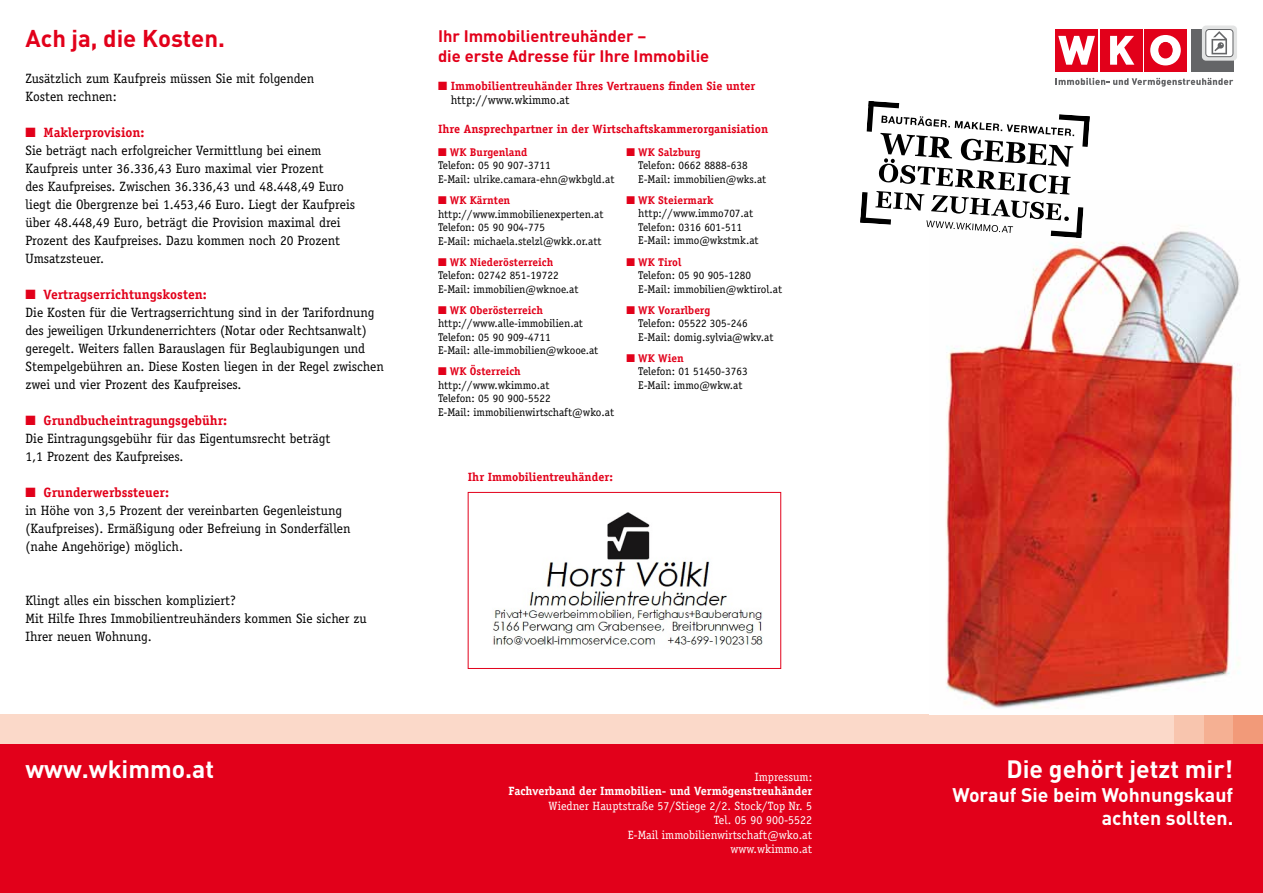
<style>
.page{position:relative;width:1263px;height:893px;background:#fff}
.page>*{position:absolute;margin:0;border:0;box-sizing:border-box;transform-origin:0 0}
.t1{font:700 24.75px "DIN Pro";color:#fff}
.t2{font:700 24px "DIN Pro";color:#e2001a}
.t3{font:700 19.5px/23.4px "DIN Pro";color:#fff;text-align:right}
.t4{font:700 16.5px/19.8px "DIN Pro";color:#e2001a}
.t5{font:13.5px/18px "Officina Serif";color:#000}
.t6{font:700 12px/14.4px "Officina Serif";color:#e2001a}
.t7{font:12px/14.4px "Officina Serif";color:#fff;text-align:right}
.t8{font:700 12px "Officina Serif";color:#fff}
.t9{font:11.25px/13.5px "Officina Serif";color:#000}
.s1{color:#e2001a}
.s2{font-weight:700;color:#e2001a}
.s3{font-weight:400;color:#000}
</style>
<div class="page">
<div style="left:0;top:744px;width:1263px;height:149px;background:#e2001a"></div>
<div style="left:0;top:714px;width:1263px;height:30px;background:#fbd9c9"></div>
<div style="left:1233px;top:714px;width:30px;height:30px;background:#f29a79"></div>
<div style="left:1203px;top:714px;width:30px;height:30px;background:#f5b093"></div>
<div style="left:1174px;top:714px;width:29px;height:30px;background:#f8c5ae"></div>
<div style="left:468px;top:492px;width:313px;height:177px;border:1px solid #e2001a"></div>
<div style="left:1144px;top:29px;width:43px;height:43px;background:#e2001a"></div>
<div style="left:1100px;top:29px;width:42px;height:43px;background:#e2001a"></div>
<svg style="left:1110px;top:36px;width:24px;height:29px"></svg>
<div style="left:1055px;top:29px;width:43px;height:43px;background:#e2001a"></div>
<svg style="left:1058px;top:36px;width:37px;height:29px"></svg>
<svg style="left:1150px;top:35px;width:31px;height:30px"></svg>
<div style="left:1159px;top:42px;width:13px;height:16px;background:#e2001a;border-radius:50%"></div>
<div style="left:1158px;top:42px;width:14px;height:16px;border:1px solid #e2001a;border-radius:50%"></div>
<div style="left:1191px;top:29px;width:42px;height:43px;background:#646567"></div>
<svg style="left:1202px;top:26px;width:35px;height:35px"></svg>
<svg style="left:1055px;top:78px;width:178px;height:9px"></svg>
<div style="left:1206px;top:30px;width:27px;height:27px;background:#fff;border-radius:3px"></div>
<div style="left:1205px;top:29px;width:28px;height:28px;border:1px solid #646567;border-radius:3px"></div>
<svg style="left:1211px;top:31px;width:16px;height:23px"></svg>
<img style="left:946px;top:226px;width:294px;height:483px">
<svg style="left:860px;top:101px;width:230px;height:137px"></svg>
<img style="left:493px;top:512px;width:270px;height:133px">
<h2 class="t2" style="left:26px;top:22px;width:201px">Ach ja, die Kosten.</h2>
<p class="t5" style="left:26px;top:69px;width:290px">Zusätzlich zum Kaufpreis müssen Sie mit folgenden<br>Kosten rechnen:</p>
<p class="t5" style="left:26px;top:123px;width:331px"><span class="s1">■</span> <span class="s2">Maklerprovision:<br></span>Sie beträgt nach erfolgreicher Vermittlung bei einem Kaufpreis unter 36.336,43 Euro maximal vier Prozent<br>des Kaufpreises. Zwischen 36.336,43 und 48.448,49 Euro liegt die Obergrenze bei 1.453,46 Euro. Liegt der Kaufpreis über 48.448,49 Euro, beträgt die Provision maximal drei Prozent des Kaufpreises. Dazu kommen noch 20 Prozent Umsatzsteuer.</p>
<p class="t5" style="left:26px;top:285px;width:360px"><span class="s1">■</span> <span class="s2">Vertragserrichtungskosten:<br></span>Die Kosten für die Vertragserrichtung sind in der Tarifordnung des jeweiligen Urkundenerrichters (Notar oder Rechtsanwalt) geregelt. Weiters fallen Barauslagen für Beglaubigungen und Stempelgebühren an. Diese Kosten liegen in der Regel zwischen zwei und vier Prozent des Kaufpreises.</p>
<p class="t5" style="left:26px;top:411px;width:307px"><span class="s1">■</span> <span class="s2">Grundbucheintragungsgebühr:<br></span>Die Eintragungsgebühr für das Eigentumsrecht beträgt<br>1,1 Prozent des Kaufpreises.</p>
<p class="t5" style="left:26px;top:483px;width:327px"><span class="s1">■</span> <span class="s2">Grunderwerbssteuer:<br></span>in Höhe von 3,5 Prozent der vereinbarten Gegenleistung (Kaufpreises). Ermäßigung oder Befreiung in Sonderfällen (nahe Angehörige) möglich.</p>
<p class="t5" style="left:26px;top:591px;width:343px">Klingt alles ein bisschen kompliziert?<br>Mit Hilfe Ihres Immobilientreuhänders kommen Sie sicher zu<br>Ihrer neuen Wohnung.</p>
<h1 class="t1" style="left:26px;top:753px;width:190px">www.wkimmo.at</h1>
<p class="t4" style="left:438px;top:26px;width:273px">Ihr Immobilientreuhänder –<br>die erste Adresse für Ihre Immobilie</p>
<p class="t6" style="left:451px;top:79px;width:306px;text-indent:-13px">■ Immobilientreuhänder Ihres Vertrauens finden Sie unter <span class="s3">http://www.wkimmo.at</span></p>
<p class="t6" style="left:438px;top:121px;width:332px">Ihre Ansprechpartner in der Wirtschaftskammerorganisiation</p>
<p class="t9" style="left:638px;top:145px;width:130px;text-indent:-12px"><span class="s1">■</span> <span class="s2">WK Salzburg<br></span>Telefon: 0662 8888-638<br>E-Mail: immobilien@wks.at</p>
<p class="t9" style="left:638px;top:193px;width:122px;text-indent:-12px"><span class="s1">■</span> <span class="s2">WK Steiermark </span>http://www.immo707.at<br>Telefon: 0316 601-511<br>E-Mail: immo@wkstmk.at</p>
<p class="t9" style="left:638px;top:255px;width:145px;text-indent:-12px"><span class="s1">■</span> <span class="s2">WK Tirol<br></span>Telefon: 05 90 905-1280<br>E-Mail: immobilien@wktirol.at</p>
<p class="t9" style="left:638px;top:303px;width:137px;text-indent:-12px"><span class="s1">■</span> <span class="s2">WK Vorarlberg<br></span>Telefon: 05522 305-246<br>E-Mail: domig.sylvia@wkv.at</p>
<p class="t9" style="left:638px;top:351px;width:111px;text-indent:-12px"><span class="s1">■</span> <span class="s2">WK Wien<br></span>Telefon: 01 51450-3763<br>E-Mail: immo@wkw.at</p>
<p class="t9" style="left:438px;top:145px;width:178px"><span class="s1">■</span> <span class="s2">WK Burgenland<br></span>Telefon: 05 90 907-3711<br>E-Mail: ulrike.camara-ehn@wkbgld.at</p>
<p class="t9" style="left:438px;top:193px;width:167px"><span class="s1">■</span> <span class="s2">WK Kärnten </span>http://www.immobilienexperten.at<br>Telefon: 05 90 904-775<br>E-Mail: michaela.stelzl@wkk.or.att</p>
<p class="t9" style="left:438px;top:255px;width:142px"><span class="s1">■</span> <span class="s2">WK Niederösterreich<br></span>Telefon: 02742 851-19722<br>E-Mail: immobilien@wknoe.at</p>
<p class="t9" style="left:438px;top:303px;width:162px"><span class="s1">■</span> <span class="s2">WK Oberösterreich </span>http://www.alle-immobilien.at<br>Telefon: 05 90 909-4711<br>E-Mail: alle-immobilien@wkooe.at</p>
<p class="t9" style="left:438px;top:364px;width:178px"><span class="s1">■</span> <span class="s2">WK Österreich </span>http://www.wkimmo.at<br>Telefon: 05 90 900-5522<br>E-Mail: immobilienwirtschaft@wko.at</p>
<p class="t6" style="left:468px;top:469px;width:147px">Ihr Immobilientreuhänder:</p>
<p class="t7" style="left:755px;top:770px;width:59px">Impressum:</p>
<p class="t8" style="left:509px;top:784px;width:305px">Fachverband der Immobilien- und Vermögenstreuhänder</p>
<p class="t7" style="left:549px;top:799px;width:265px">Wiedner Hauptstraße 57/Stiege 2/2. Stock/Top Nr. 5<br>Tel. 05 90 900-5522<br>E-Mail immobilienwirtschaft@wko.at www.wkimmo.at</p>
<h1 class="t1" style="left:1006px;top:753px;width:228px">Die gehört jetzt mir!</h1>
<h3 class="t3" style="left:952px;top:782px;width:282px">Worauf Sie beim Wohnungskauf achten sollten.</h3>
</div>
